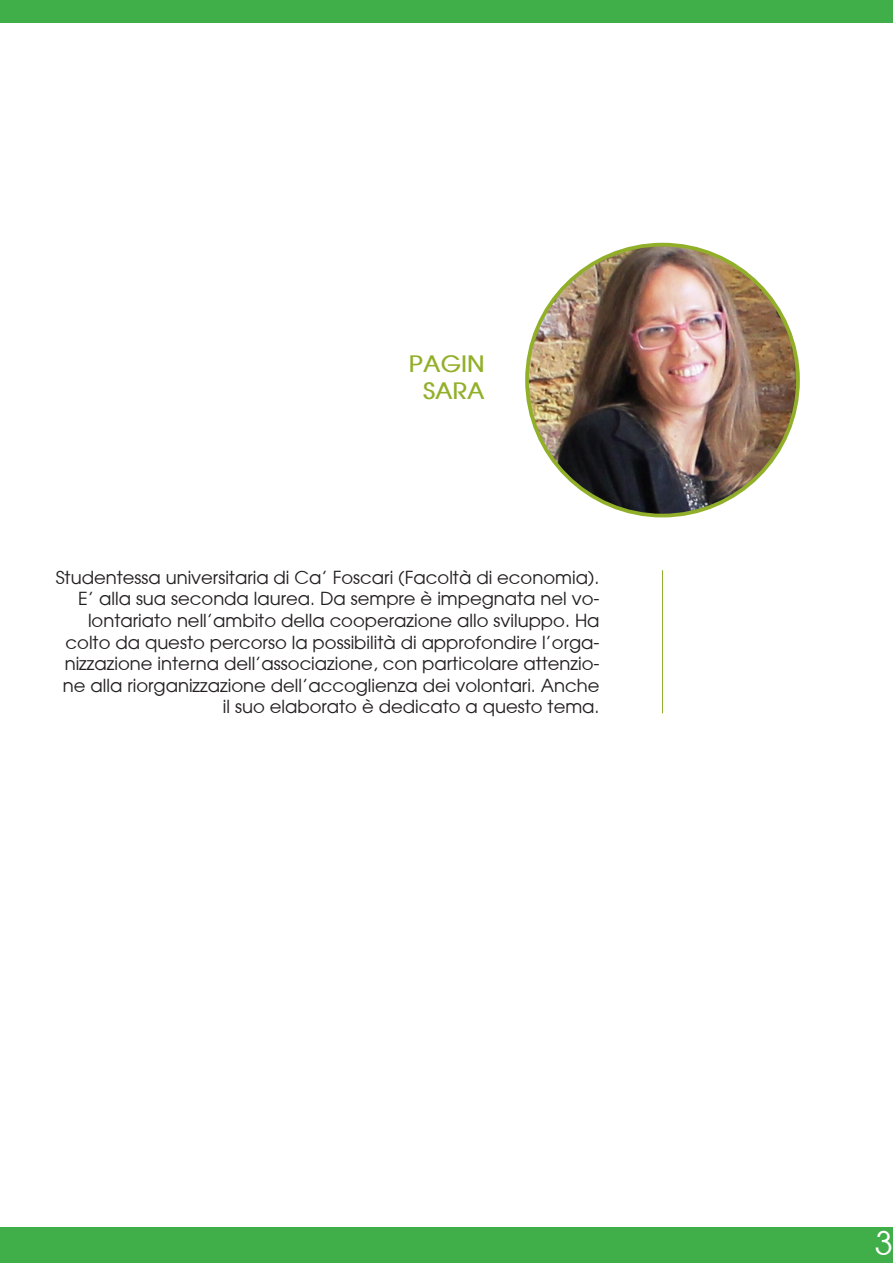
<style>
.page{position:relative;width:893px;height:1263px;background:#fff}
.page>*{position:absolute;margin:0;border:0;box-sizing:border-box;transform-origin:0 0}
.t1{font:33px "Avant Garde";color:#fff}
.t2{font:700 22.5px "Avant Garde";color:#92af2a}
.t3{font:18px/21.6px "Avant Garde";color:#231f20;text-align:right}
</style>
<div class="page">
<div style="left:0;top:0;width:893px;height:23px;background:#40ae49"></div>
<div style="left:0;top:1227px;width:893px;height:36px;background:#40ae49"></div>
<img style="left:527px;top:245px;width:271px;height:271px;border-radius:135px">
<hr style="left:662px;top:570px;width:1px;height:143px;background:#92af2a">
<p class="t2" style="left:409px;top:350px;width:77px">PAGIN</p>
<p class="t2" style="left:423px;top:377px;width:63px">SARA</p>
<p class="t3" style="left:56px;top:566px;width:545px">Studentessa universitaria di Ca’ Foscari (Facoltà di economia).<br>E’ alla sua seconda laurea. Da sempre è impegnata nel vo&shy;lontariato nell’ambito della cooperazione allo sviluppo. Ha colto da questo percorso la possibilità di approfondire l’orga&shy;nizzazione interna dell’associazione, con particolare attenzio&shy;ne alla riorganizzazione dell’accoglienza dei volontari. Anche il suo elaborato è dedicato a questo tema.</p>
<p class="t1" style="left:875px;top:1222px;width:20px">3</p>
</div>
